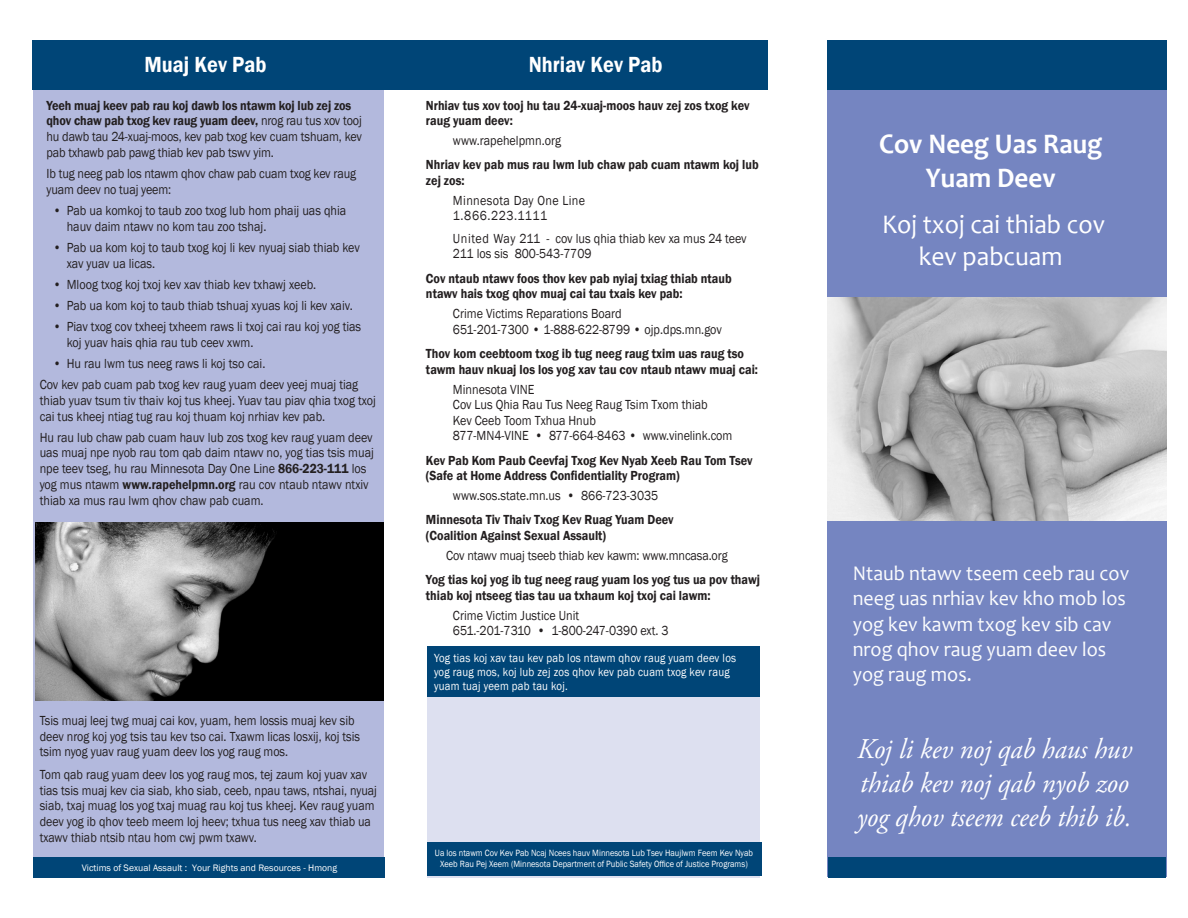
<style>
.page{position:relative;width:1188px;height:918px;background:#fff}
.page>*{position:absolute;margin:0;border:0;box-sizing:border-box;transform-origin:0 0}
.t1{font:italic 28.5px/34.2px "Adobe Garamond Pro";color:#fff;text-align:justify;scale:.95 1}
.t2{font:700 28.5px/34.2px "Candara";color:#fff;text-align:center;scale:.95 1}
.t3{font:27px/32.4px "Candara";color:#fff;text-align:center;scale:.95 1}
.t4{font:600 22.5px "Franklin Gothic";color:#fff;scale:.9 1}
.t5{font:21px/25.2px "Candara";color:#fbfcfd;scale:.95 1}
.Body{font:13.5px/15.8px "Franklin Gothic";color:#231f20;scale:.9 1}
.FAQ_Body{font:600 13.5px/15.6px "Franklin Gothic";color:#231f20;scale:.9 1}
.Body-2{font:13.5px/15.8px "Franklin Gothic";color:#231f20;scale:.89 1}
.Body-3{font:600 13.5px/15.6px "Franklin Gothic";color:#231f20;scale:.9 1}
.Body-4{font:13.5px "Franklin Gothic";letter-spacing:.03em;color:#231f20;scale:.9 1}
.Body-5{font:13.5px "Franklin Gothic";letter-spacing:.05em;color:#231f20;scale:.9 1}
.t6{font:12.15px/14.2px "Franklin Gothic";letter-spacing:.02em;color:#fff;scale:.89 1}
.t7{font:9.6px "Franklin Gothic";color:#fff}
.t8{font:9.3px/11.1px "Franklin Gothic";color:#fff;text-align:center;scale:.9 1}
.s1{font-weight:600}
</style>
<div class="page">
<div style="left:827px;top:40px;width:340px;height:838px;background:#7585c1"></div>
<div style="left:827px;top:40px;width:340px;height:50px;background:#004577"></div>
<div style="left:828px;top:857px;width:338px;height:21px;background:#004577"></div>
<img style="left:827px;top:297px;width:340px;height:224px">
<div style="left:33px;top:40px;width:351px;height:838px;background:#b3b9dd"></div>
<div style="left:33px;top:40px;width:735px;height:50px;background:#004577"></div>
<div style="left:428px;top:690px;width:332px;height:188px;background:#dde0f0"></div>
<div style="left:427px;top:842px;width:334px;height:34px;background:#004577"></div>
<div style="left:34px;top:857px;width:351px;height:21px;background:#004577"></div>
<img style="left:35px;top:522px;width:349px;height:179px">
<div style="left:427px;top:647px;width:333px;height:50px;background:#004577"></div>
<p class="t4" style="left:145px;top:50px;width:137px">Muaj Kev Pab</p>
<p class="t4" style="left:529px;top:50px;width:150px">Nhriav Kev Pab</p>
<p class="FAQ_Body" style="left:426px;top:97px;width:361px">Nrhiav tus xov tooj hu tau 24-xuaj-moos hauv zej zos txog kev raug yuam deev:</p>
<p class="Body" style="left:453px;top:133px;width:122px">www.rapehelpmn.org</p>
<p class="FAQ_Body" style="left:426px;top:157px;width:371px">Nhriav kev pab mus rau lwm lub chaw pab cuam ntawm koj lub zej zos:</p>
<p class="Body-4" style="left:453px;top:192px;width:148px">Minnesota Day One Line</p>
<p class="Body-5" style="left:453px;top:208px;width:106px">1.866.223.1111</p>
<p class="Body" style="left:453px;top:231px;width:328px">United Way 211 - cov lus qhia thiab kev xa mus 24 teev</p>
<p class="Body" style="left:453px;top:246px;width:156px">211 los sis 800-543-7709</p>
<p class="FAQ_Body" style="left:426px;top:271px;width:341px">Cov ntaub ntawv foos thov kev pab nyiaj txiag thiab ntaub ntawv hais txog qhov muaj cai tau txais kev pab:</p>
<p class="Body" style="left:453px;top:306px;width:300px">Crime Victims Reparations Board<br>651-201-7300 • 1-888-622-8799 • ojp.dps.mn.gov</p>
<p class="FAQ_Body" style="left:426px;top:346px;width:370px">Thov kom ceebtoom txog ib tug neeg raug txim uas raug tso tawm hauv nkuaj los los yog xav tau cov ntaub ntawv muaj cai:</p>
<p class="Body" style="left:453px;top:381px;width:92px">Minnesota VINE</p>
<p class="Body" style="left:453px;top:397px;width:285px">Cov Lus Qhia Rau Tus Neeg Raug Tsim Txom thiab<br>Kev Ceeb Toom Txhua Hnub</p>
<p class="Body" style="left:453px;top:428px;width:312px">877-MN4-VINE • 877-664-8463 • www.vinelink.com</p>
<p class="Body-3" style="left:426px;top:452px;width:364px">Kev Pab Kom Paub Ceevfaj Txog Kev Nyab Xeeb Rau Tom Tsev (Safe at Home Address Confidentiality Program)</p>
<p class="Body" style="left:453px;top:488px;width:230px">www.sos.state.mn.us • 866-723-3035</p>
<p class="FAQ_Body" style="left:426px;top:512px;width:277px">Minnesota Tiv Thaiv Txog Kev Ruag Yuam Deev (Coalition Against Sexual Assault)</p>
<p class="Body" style="left:446px;top:548px;width:314px">Cov ntawv muaj tseeb thiab kev kawm: www.mncasa.org</p>
<p class="FAQ_Body" style="left:426px;top:572px;width:373px">Yog tias koj yog ib tug neeg raug yuam los yog tus ua pov thawj thiab koj ntseeg tias tau ua txhaum koj txoj cai lawm:</p>
<p class="Body" style="left:453px;top:608px;width:241px">Crime Victim Justice Unit<br>651.-201-7310 • 1-800-247-0390 ext. 3</p>
<p class="Body" style="left:46px;top:98px;width:352px"><span class="s1">Yeeh muaj keev pab rau koj dawb los ntawm koj lub zej zos qhov chaw pab txog kev raug yuam deev,</span> nrog rau tus xov tooj hu dawb tau 24-xuaj-moos, kev pab txog kev cuam tshuam, kev pab txhawb pab pawg thiab kev pab tswv yim.</p>
<p class="Body" style="left:46px;top:166px;width:346px">Ib tug neeg pab los ntawm qhov chaw pab cuam txog kev raug yuam deev no tuaj yeem:</p>
<p class="Body" style="left:67px;top:203px;width:312px;text-indent:-14px">• Pab ua komkoj to taub zoo txog lub hom phaij uas qhia hauv daim ntawv no kom tau zoo tshaj.</p>
<p class="Body" style="left:67px;top:240px;width:327px;text-indent:-14px">• Pab ua kom koj to taub txog koj li kev nyuaj siab thiab kev xav yuav ua licas.</p>
<p class="Body" style="left:53px;top:277px;width:294px">• Mloog txog koj txoj kev xav thiab kev txhawj xeeb.</p>
<p class="Body" style="left:53px;top:298px;width:334px">• Pab ua kom koj to taub thiab tshuaj xyuas koj li kev xaiv.</p>
<p class="Body" style="left:67px;top:319px;width:329px;text-indent:-14px">• Piav txog cov txheej txheem raws li txoj cai rau koj yog tias koj yuav hais qhia rau tub ceev xwm.</p>
<p class="Body" style="left:53px;top:356px;width:237px">• Hu rau lwm tus neeg raws li koj tso cai.</p>
<p class="Body" style="left:40px;top:377px;width:375px">Cov kev pab cuam pab txog kev raug yuam deev yeej muaj tiag thiab yuav tsum tiv thaiv koj tus kheej. Yuav tau piav qhia txog txoj cai tus kheej ntiag tug rau koj thuam koj nrhiav kev pab.</p>
<p class="Body" style="left:40px;top:430px;width:373px">Hu rau lub chaw pab cuam hauv lub zos txog kev raug yuam deev uas muaj npe nyob rau tom qab daim ntawv no, yog tias tsis muaj npe teev tseg, hu rau Minnesota Day One Line <span class="s1">866-223-111</span> los yog mus ntawm <span class="s1">www.rapehelpmn.org</span> rau cov ntaub ntawv ntxiv thiab xa mus rau lwm qhov chaw pab cuam.</p>
<p class="Body-2" style="left:40px;top:713px;width:361px">Tsis muaj leej twg muaj cai kov, yuam, hem lossis muaj kev sib deev nrog koj yog tsis tau kev tso cai. Txawm licas losxij, koj tsis tsim nyog yuav raug yuam deev los yog raug mos.</p>
<p class="Body-2" style="left:40px;top:767px;width:380px">Tom qab raug yuam deev los yog raug mos, tej zaum koj yuav xav tias tsis muaj kev cia siab, kho siab, ceeb, npau taws, ntshai, nyuaj siab, txaj muag los yog txaj muag rau koj tus kheej. Kev raug yuam deev yog ib qhov teeb meem loj heev; txhua tus neeg xav thiab ua txawv thiab ntsib ntau hom cwj pwm txawv.</p>
<p class="t7" style="left:82px;top:862px;width:257px">Victims of Sexual Assault : Your Rights and Resources - Hmong</p>
<p class="t6" style="left:434px;top:651px;width:341px">Yog tias koj xav tau kev pab los ntawm qhov raug yuam deev los yog raug mos, koj lub zej zos qhov kev pab cuam txog kev raug yuam tuaj yeem pab tau koj.</p>
<p class="t8" style="left:435px;top:847px;width:355px">Ua los ntawm Cov Kev Pab Ncaj Ncees hauv Minnesota Lub Tsev Haujlwm Feem Kev Nyab<br>Xeeb Rau Pej Xeem (Minnesota Department of Public Safety Office of Justice Programs)</p>
<h1 class="t2" style="left:879px;top:126px;width:236px">Cov Neeg Uas Raug<br>Yuam Deev</h1>
<h2 class="t3" style="left:882px;top:208px;width:236px">Koj txoj cai thiab cov kev pabcuam</h2>
<h3 class="t5" style="left:853px;top:561px;width:293px">Ntaub ntawv tseem ceeb rau cov neeg uas nrhiav kev kho mob los yog kev kawm txog kev sib cav nrog qhov raug yuam deev los yog raug mos.</h3>
<h1 class="t1" style="left:857px;top:732px;width:291px">Koj li kev noj qab haus huv thiab kev noj qab nyob zoo yog qhov tseem ceeb thib ib.</h1>
</div>
